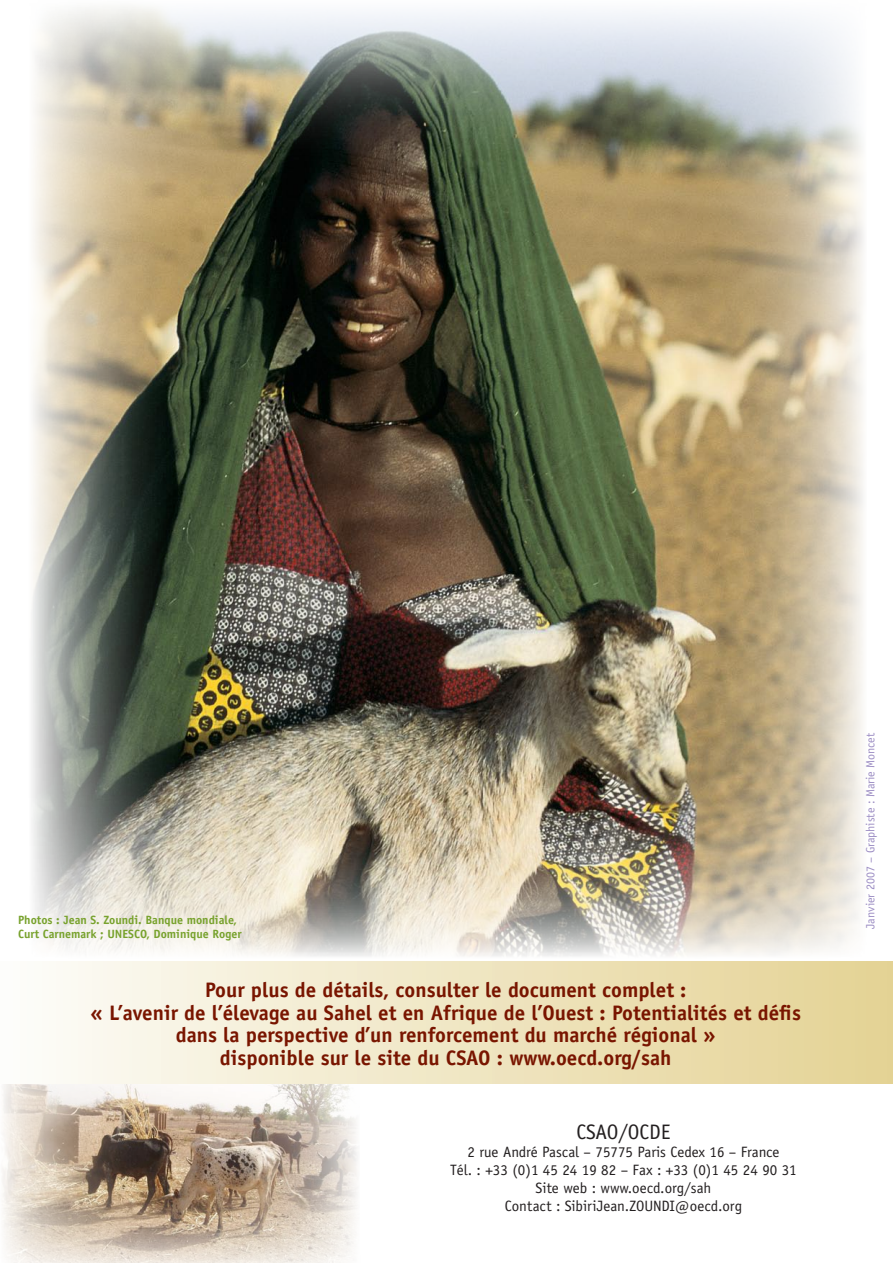
<style>
.page{position:relative;width:893px;height:1263px;background:#fff}
.page>*{position:absolute;margin:0;border:0;box-sizing:border-box;transform-origin:0 0}
.t1{font:700 21px/22.5px "Officina Sans";color:#791500;text-align:center}
.t2{font:21px "Officina Sans";color:#231f20}
.t3{font:15px/18px "Officina Sans";color:#231f20;text-align:center}
.t4{font:700 12px/14.4px "Officina Sans";color:#78a22d}
.t5{font:12px "Officina Sans";color:#9c8dc3}
</style>
<div class="page">
<img style="left:31px;top:7px;width:833px;height:949px">
<img style="left:2px;top:1084px;width:355px;height:179px">
<div style="left:0;top:961px;width:893px;height:123px;background:linear-gradient(to right,#fdfdf9,#e4d292)"></div>
<p class="t4" style="left:18px;top:912px;width:225px">Photos : Jean S. Zoundi. Banque mondiale,<br>Curt Carnemark ; UNESCO, Dominique Roger</p>
<p class="t1" style="left:91px;top:978px;width:712px">Pour plus de détails, consulter le document complet :<br>« L’avenir de l’élevage au Sahel et en Afrique de l’Ouest : Potentialités et défis dans la perspective d’un renforcement du marché régional »<br>disponible sur le site du CSAO : www.oecd.org/sah</p>
<p class="t2" style="left:576px;top:1120px;width:96px">CSAO/OCDE</p>
<p class="t3" style="left:450px;top:1143px;width:348px">2 rue André Pascal – 75775 Paris Cedex 16 – France<br>Tél. : +33 (0)1 45 24 19 82 – Fax : +33 (0)1 45 24 90 31<br>Site web : www.oecd.org/sah<br>Contact : SibiriJean.ZOUNDI@oecd.org</p>
<p class="t5" style="left:863px;top:929px;width:197px;rotate:-90deg">Janvier 2007 – Graphiste : Marie Moncet</p>
</div>
